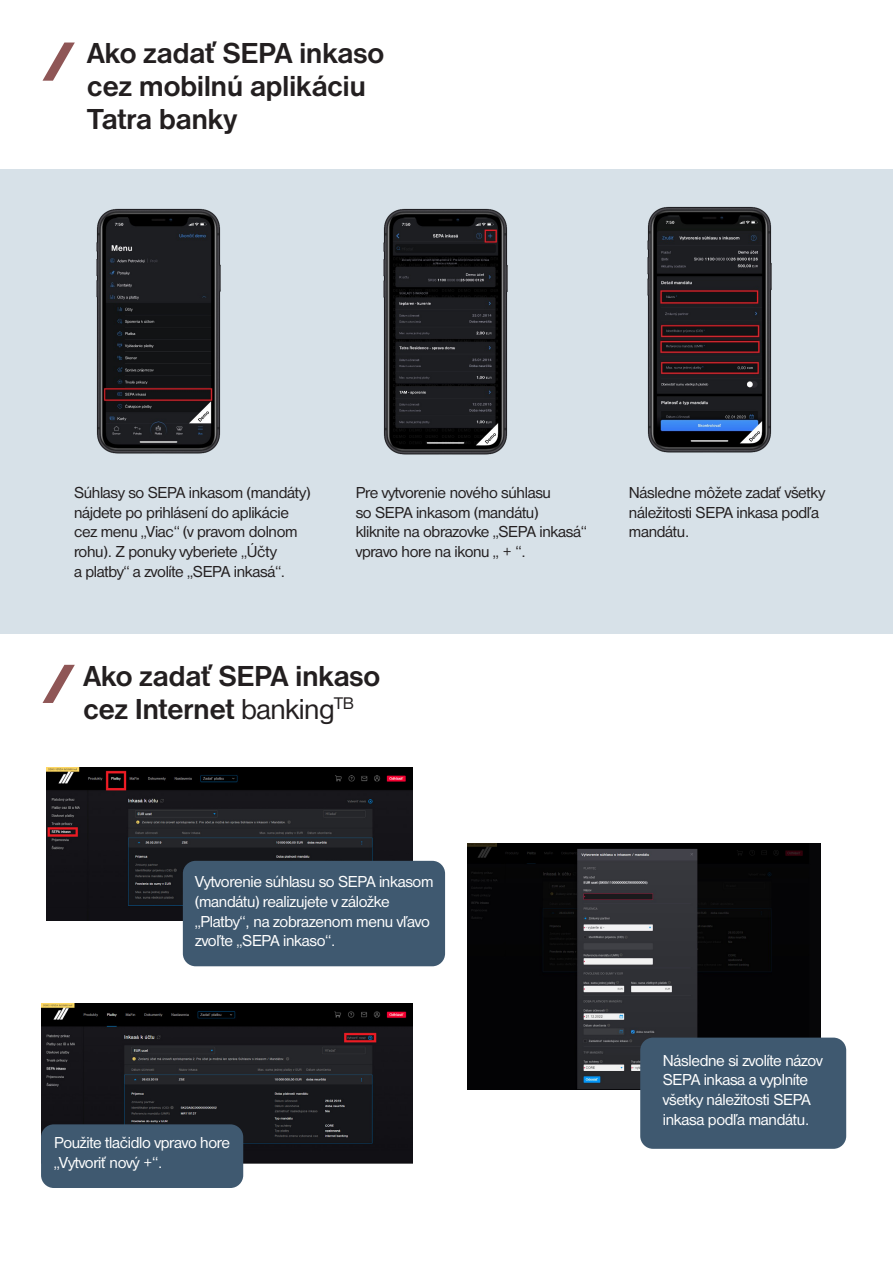
<style>
.page{position:relative;width:893px;height:1263px;background:#fff}
.page>*{position:absolute;margin:0;border:0;box-sizing:border-box;transform-origin:0 0}
.t1{font:700 30px/33px "Nimbus Sans DOT";letter-spacing:-.02em;color:#231f20}
.t2{font:16.5px/19.8px "Nimbus Sans DOT";letter-spacing:-.02em;color:#231f20}
.t3{font:16.5px/19.8px "Nimbus Sans DOT";letter-spacing:-.02em;color:#fff}
.s1{font-weight:400}
</style>
<div class="page">
<div style="left:0;top:169px;width:893px;height:464px;background:#d7e1e8"></div>
<img style="left:96px;top:208px;width:125px;height:246px">
<img style="left:383px;top:208px;width:125px;height:247px">
<img style="left:647px;top:206px;width:125px;height:247px">
<img style="left:46px;top:767px;width:366px;height:153px">
<div style="left:183px;top:861px;width:262px;height:105px;background:#3f5970;border-radius:13px"></div>
<img style="left:41px;top:1003px;width:371px;height:161px">
<img style="left:468px;top:843px;width:352px;height:247px">
<div style="left:41px;top:1124px;width:202px;height:64px;background:#3f5970;border-radius:13px"></div>
<div style="left:640px;top:1037px;width:206px;height:112px;background:#3f5970;border-radius:13px"></div>
<svg style="left:43px;top:43px;width:32px;height:38px"></svg>
<svg style="left:43px;top:665px;width:32px;height:38px"></svg>
<p class="t1" style="left:87px;top:36px;width:299px">Ako zadať SEPA inkaso cez mobilnú aplikáciu<br>Tatra banky</p>
<p class="t2" style="left:74px;top:483px;width:238px">Súhlasy so SEPA inkasom (mandáty) nájdete po prihlásení do aplikácie cez menu „Viac“ (v pravom dolnom rohu). Z ponuky vyberiete „Účty</p>
<p class="t2" style="left:74px;top:562px;width:213px">a platby“ a zvolíte „SEPA inkasá“.</p>
<p class="t2" style="left:356px;top:483px;width:197px">Pre vytvorenie nového súhlasu</p>
<p class="t2" style="left:356px;top:502px;width:184px">so SEPA inkasom (mandátu)</p>
<p class="t2" style="left:356px;top:522px;width:232px">kliknite na obrazovke „SEPA inkasá“</p>
<p class="t2" style="left:356px;top:542px;width:172px">vpravo hore na ikonu „ + “.</p>
<p class="t1" style="left:83px;top:660px;width:299px">Ako zadať SEPA inkaso cez Internet <span class="s1">banking</span><sup>TB</sup></p>
<p class="t2" style="left:629px;top:483px;width:198px">Následne môžete zadať všetky náležitosti SEPA inkasa podľa mandátu.</p>
<p class="t3" style="left:195px;top:872px;width:240px">Vytvorenie súhlasu so SEPA inkasom (mandátu) realizujete v záložke „Platby“, na zobrazenom menu vľavo zvoľte „SEPA inkaso“.</p>
<p class="t3" style="left:54px;top:1133px;width:178px">Použite tlačidlo vpravo hore</p>
<p class="t3" style="left:54px;top:1153px;width:110px">„Vytvoriť nový +“.</p>
<p class="t3" style="left:663px;top:1050px;width:161px">Následne si zvolíte názov<br>SEPA inkasa a vyplníte všetky náležitosti SEPA inkasa podľa mandátu.</p>
</div>
